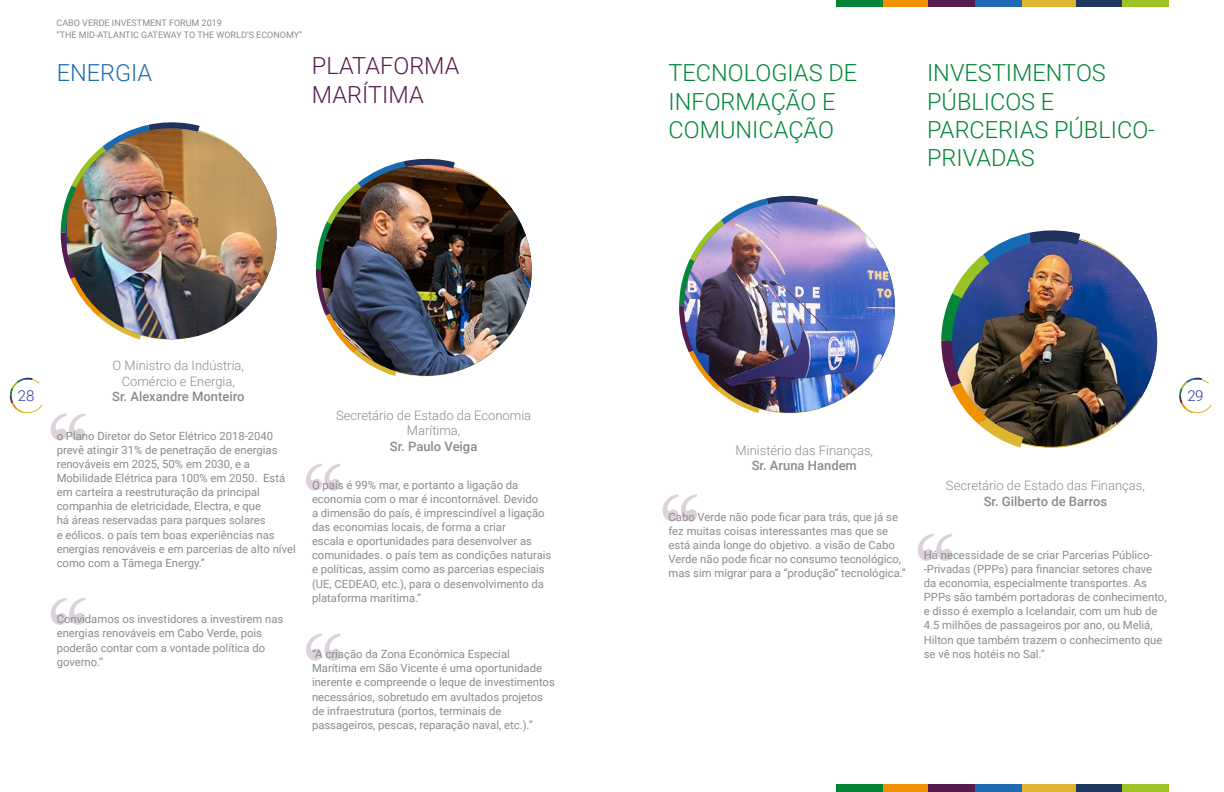
<style>
.page{position:relative;width:1224px;height:792px;background:#fff}
.page>*{position:absolute;margin:0;border:0;box-sizing:border-box;transform-origin:0 0}
.t1{font:104.7px/184.4px "Sinhala MN";color:#ddd2db}
.t2{font:300 23.5px/28.2px "Roboto";color:#038538}
.t3{font:300 23.5px/28.2px "Roboto";color:#571c4d}
.t4{font:300 23.5px "Roboto";color:#1f6bb3}
.t5{font:300 15px "Roboto";color:#24408f}
.t6{font:300 13px/15.6px "Roboto";color:#898b8e;text-align:center}
.t7{font:500 13px "Roboto";color:#898b8e}
.t8{font:11.3px/14.1px "Roboto";color:#898b8e}
.t9{font:9px/12px "Roboto";color:#898b8e}
</style>
<div class="page">
<img style="left:946px;top:236px;width:211px;height:211px;border-radius:105px">
<svg style="left:316px;top:158px;width:139px;height:218px"></svg>
<svg style="left:1080px;top:234px;width:62px;height:210px"></svg>
<img style="left:941px;top:230px;width:139px;height:218px">
<svg style="left:679px;top:195px;width:139px;height:218px"></svg>
<svg style="left:61px;top:122px;width:139px;height:218px"></svg>
<img style="left:67px;top:128px;width:210px;height:211px">
<img style="left:321px;top:165px;width:211px;height:211px;border-radius:105px">
<img style="left:684px;top:202px;width:211px;height:211px;border-radius:105px">
<div style="left:1122px;top:0;width:46px;height:6px;background:#9cc224"></div>
<div style="left:975px;top:0;width:47px;height:6px;background:#1f6bb3"></div>
<div style="left:1076px;top:0;width:46px;height:6px;background:#1f365e"></div>
<div style="left:837px;top:0;width:46px;height:6px;background:#038538"></div>
<div style="left:883px;top:0;width:45px;height:6px;background:#f29103"></div>
<div style="left:928px;top:0;width:47px;height:6px;background:#571c4d"></div>
<div style="left:1022px;top:0;width:54px;height:6px;background:#deb530"></div>
<div style="left:1122px;top:784px;width:46px;height:8px;background:#9cc224"></div>
<div style="left:975px;top:784px;width:47px;height:8px;background:#1f6bb3"></div>
<div style="left:1076px;top:784px;width:46px;height:8px;background:#1f365e"></div>
<div style="left:837px;top:784px;width:46px;height:8px;background:#038538"></div>
<div style="left:883px;top:784px;width:45px;height:8px;background:#f29103"></div>
<div style="left:928px;top:784px;width:47px;height:8px;background:#571c4d"></div>
<div style="left:1022px;top:784px;width:54px;height:8px;background:#deb530"></div>
<svg style="left:10px;top:378px;width:33px;height:36px"></svg>
<svg style="left:1179px;top:378px;width:33px;height:36px"></svg>
<p class="t9" style="left:57px;top:17px;width:247px">CABO VERDE INVESTMENT FORUM 2019<br>“THE MID-ATLANTIC GATEWAY TO THE WORLD’S ECONOMY”</p>
<h2 class="t4" style="left:57px;top:57px;width:97px">ENERGIA</h2>
<h2 class="t3" style="left:312px;top:51px;width:149px">PLATAFORMA<br>MARÍTIMA</h2>
<h2 class="t2" style="left:669px;top:58px;width:190px">TECNOLOGIAS DE<br>INFORMAÇÃO E<br>COMUNICAÇÃO</h2>
<h2 class="t2" style="left:927px;top:58px;width:229px">INVESTIMENTOS<br>PÚBLICOS E<br>PARCERIAS PÚBLICO-<br>PRIVADAS</h2>
<p class="t6" style="left:113px;top:357px;width:133px">O Ministro da Indústria,<br>Comércio e Energia,</p>
<p class="t7" style="left:112px;top:387px;width:134px">Sr. Alexandre Monteiro</p>
<h3 class="t5" style="left:18px;top:385px;width:18px">28</h3>
<h3 class="t5" style="left:1187px;top:385px;width:18px">29</h3>
<h1 class="t1" style="left:47px;top:367px;width:43px">“ “</h1>
<p class="t8" style="left:57px;top:428px;width:241px">o Plano Diretor do Setor Elétrico 2018-2040 prevê atingir 31% de penetração de energias renováveis em 2025, 50% em 2030, e a Mobilidade Elétrica para 100% em 2050. Está em carteira a reestruturação da principal companhia de eletricidade, Electra, e que<br>há áreas reservadas para parques solares<br>e eólicos. o país tem boas experiências nas energias renováveis e em parcerias de alto nível como com a Tâmega Energy.”</p>
<p class="t8" style="left:57px;top:612px;width:228px">Convidamos os investidores a investirem nas energias renováveis em Cabo Verde, pois poderão contar com a vontade política do governo.”</p>
<p class="t6" style="left:336px;top:407px;width:197px">Secretário de Estado da Economia<br>Marítima,</p>
<p class="t7" style="left:390px;top:437px;width:89px">Sr. Paulo Veiga</p>
<h1 class="t1" style="left:302px;top:417px;width:43px">“</h1>
<p class="t8" style="left:312px;top:477px;width:241px">O país é 99% mar, e portanto a ligação da economia com o mar é incontornável. Devido<br>a dimensão do país, é imprescindível a ligação das economias locais, de forma a criar<br>escala e oportunidades para desenvolver as comunidades. o país tem as condições naturais e políticas, assim como as parcerias especiais (UE, CEDEAO, etc.), para o desenvolvimento da plataforma marítima.”</p>
<h1 class="t1" style="left:302px;top:587px;width:43px">“</h1>
<p class="t8" style="left:312px;top:647px;width:244px">“A criação da Zona Económica Especial Marítima em São Vicente é uma oportunidade inerente e compreende o leque de investimentos necessários, sobretudo em avultados projetos de infraestrutura (portos, terminais de passageiros, pescas, reparação naval, etc.).”</p>
<p class="t6" style="left:736px;top:442px;width:139px">Ministério das Finanças,</p>
<p class="t7" style="left:752px;top:457px;width:107px">Sr. Aruna Handem</p>
<h1 class="t1" style="left:659px;top:448px;width:43px">“</h1>
<p class="t8" style="left:669px;top:509px;width:239px">Cabo Verde não pode ficar para trás, que já se fez muitas coisas interessantes mas que se está ainda longe do objetivo. a visão de Cabo Verde não pode ficar no consumo tecnológico, mas sim migrar para a “produção” tecnológica.”</p>
<p class="t6" style="left:946px;top:477px;width:200px">Secretário de Estado das Finanças,</p>
<p class="t7" style="left:984px;top:492px;width:125px">Sr. Gilberto de Barros</p>
<h1 class="t1" style="left:914px;top:487px;width:43px">“</h1>
<p class="t8" style="left:924px;top:547px;width:244px">Há necessidade de se criar Parcerias Público--Privadas (PPPs) para financiar setores chave da economia, especialmente transportes. As PPPs são também portadoras de conhecimento, e disso é exemplo a Icelandair, com um hub de 4.5 milhões de passageiros por ano, ou Meliá, Hilton que também trazem o conhecimento que se vê nos hotéis no Sal.”</p>
</div>
